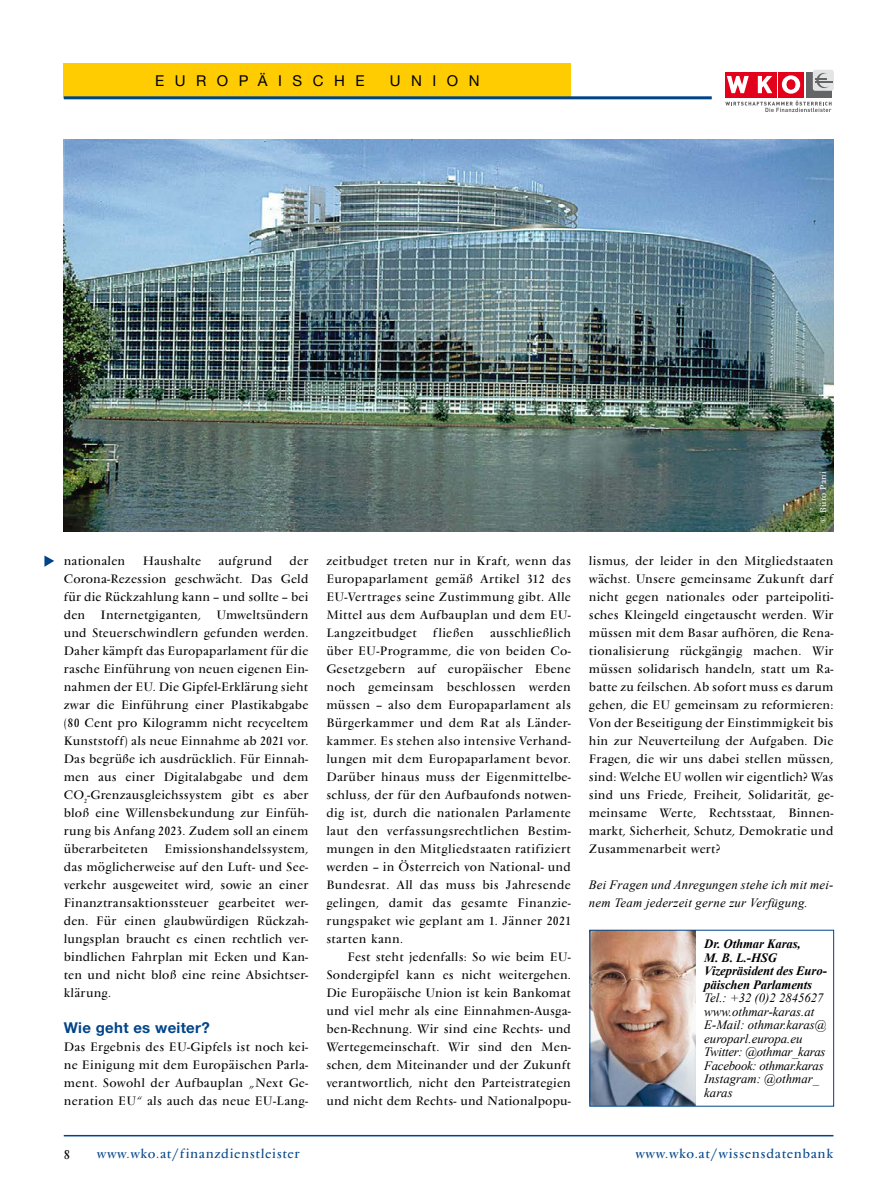
<style>
.page{position:relative;width:893px;height:1191px;background:#fff}
.page>*{position:absolute;margin:0;border:0;box-sizing:border-box;transform-origin:0 0}
.t1{font:15px "Helvetica Neue LT Std";letter-spacing:.7em;color:#000}
.t2{font:700 15px "Helvetica Neue LT Std";letter-spacing:.02em;color:#048}
.t3{font:13.5px "Vendome";letter-spacing:.05em;color:#048}
.t4{font:13.5px "Vendome";color:#000}
.t5{font:12.75px/18px "Vendome";letter-spacing:.02em;color:#000;text-align:justify}
.t6{font:italic 12.75px/13.5px "Times New Roman";color:#000}
.t7{font:italic 12.75px/18px "Times New Roman";letter-spacing:.02em;color:#000}
.t8{font:italic 700 12.75px/13.5px "Times New Roman";letter-spacing:-.01em;color:#000}
.t9{font:9px "Vendome";letter-spacing:.025em;color:#fff}
</style>
<div class="page">
<hr style="left:64px;top:1135px;width:769px;height:1px;background:#048">
<div style="left:64px;top:64px;width:507px;height:34px;background:#fecc00"></div>
<div style="left:778px;top:72px;width:26px;height:25px;background:#e2001a"></div>
<div style="left:752px;top:72px;width:25px;height:25px;background:#e2001a"></div>
<svg style="left:758px;top:76px;width:14px;height:17px"></svg>
<div style="left:725px;top:72px;width:25px;height:25px;background:#e2001a"></div>
<svg style="left:727px;top:76px;width:22px;height:17px"></svg>
<svg style="left:782px;top:75px;width:18px;height:19px"></svg>
<div style="left:787px;top:80px;width:8px;height:9px;background:#e2001a;border-radius:50%"></div>
<div style="left:787px;top:80px;width:8px;height:9px;border:1px solid #e2001a;border-radius:50%"></div>
<div style="left:806px;top:72px;width:25px;height:25px;background:#646567"></div>
<div style="left:813px;top:70px;width:21px;height:21px;background:#e3e4e4;border-radius:2px"></div>
<svg style="left:815px;top:73px;width:17px;height:15px"></svg>
<svg style="left:725px;top:101px;width:107px;height:11px"></svg>
<hr style="left:64px;top:96px;width:648px;height:3px;background:#048">
<img style="left:591px;top:931px;width:105px;height:173px">
<div style="left:589px;top:929px;width:245px;height:177px;border:1px solid #048"></div>
<img style="left:64px;top:140px;width:769px;height:391px">
<svg style="left:44px;top:555px;width:10px;height:12px"></svg>
<p class="t1" style="left:155px;top:72px;width:211px">EUROPÄISCHE</p>
<p class="t1" style="left:390px;top:72px;width:91px">UNION</p>
<p class="t5" style="left:64px;top:551px;width:63px">nationalen</p>
<p class="t5" style="left:143px;top:551px;width:60px">Haushalte</p>
<p class="t5" style="left:218px;top:551px;width:55px">aufgrund</p>
<p class="t5" style="left:64px;top:551px;width:246px;text-indent:226px">der Corona-Rezession geschwächt. Das Geld für die Rückzahlung kann – und sollte – bei den Internetgiganten, Umweltsündern und Steuerschwindlern gefunden werden.<br>Daher kämpft das Europaparlament für die rasche Einführung von neuen eigenen Ein&shy;nahmen der EU. Die Gipfel-Erklärung sieht zwar die Einführung einer Plastikabgabe (80 Cent pro Kilogramm nicht recyceltem Kunststoff) als neue Einnahme ab 2021 vor.<br>Das begrüße ich ausdrücklich. Für Einnah&shy;men aus einer Digitalabgabe und dem CO<sub>2</sub>-Grenzausgleichssystem gibt es aber bloß eine Willensbekundung zur Einfüh&shy;rung bis Anfang 2023. Zudem soll an einem überarbeiteten</p>
<p class="t5" style="left:64px;top:839px;width:246px;text-indent:101px">Emissionshandelssystem, das möglicherweise auf den Luft- und See&shy;verkehr ausgeweitet wird, sowie an einer Finanztransaktionssteuer gearbeitet wer&shy;den. Für einen glaubwürdigen Rückzah&shy;lungsplan braucht es einen rechtlich ver&shy;bindlichen Fahrplan mit Ecken und Kan&shy;ten und nicht bloß eine reine Absichtser&shy;klärung.</p>
<p class="t2" style="left:64px;top:1018px;width:147px">Wie geht es weiter?</p>
<p class="t5" style="left:64px;top:1037px;width:246px">Das Ergebnis des EU-Gipfels ist noch kei&shy;ne Einigung mit dem Europäischen Parla&shy;ment. Sowohl der Aufbauplan „Next Ge&shy;neration EU“ als auch das neue EU-Lang-</p>
<p class="t5" style="left:326px;top:551px;width:246px">zeitbudget treten nur in Kraft, wenn das Europaparlament gemäß Artikel 312 des EU-Vertrages seine Zustimmung gibt. Alle Mittel aus dem Aufbauplan und dem EU-Langzeitbudget</p>
<p class="t5" style="left:433px;top:624px;width:42px">fließen</p>
<p class="t5" style="left:326px;top:624px;width:246px;text-indent:164px">ausschließlich über EU-Programme, die von beiden Co-Gesetzgebern auf europäischer Ebene noch gemeinsam beschlossen werden müssen – also dem Europaparlament als Bürgerkammer und dem Rat als Länder&shy;kammer. Es stehen also intensive Verhand&shy;lungen mit dem Europaparlament bevor.<br>Darüber hinaus muss der Eigenmittelbe&shy;schluss, der für den Aufbaufonds notwen&shy;dig ist, durch die nationalen Parlamente laut den verfassungsrechtlichen Bestim&shy;mungen in den Mitgliedstaaten ratifiziert werden – in Österreich von National- und Bundesrat. All das muss bis Jahresende gelingen, damit das gesamte Finanzie&shy;rungspaket wie geplant am 1. Jänner 2021 starten kann.</p>
<p class="t5" style="left:326px;top:948px;width:246px;text-indent:21px">Fest steht jedenfalls: So wie beim EU-Sondergipfel kann es nicht weitergehen.<br>Die Europäische Union ist kein Bankomat und viel mehr als eine Einnahmen-Ausga&shy;ben-Rechnung. Wir sind eine Rechts- und Wertegemeinschaft. Wir sind den Men&shy;schen, dem Miteinander und der Zukunft verantwortlich, nicht den Parteistrategien und nicht dem Rechts- und Nationalpopu-</p>
<p class="t9" style="left:818px;top:523px;width:53px;rotate:-90deg">© Büro Pani</p>
<p class="t5" style="left:589px;top:552px;width:246px">lismus, der leider in den Mitgliedstaaten wächst. Unsere gemeinsame Zukunft darf nicht gegen nationales oder parteipoliti&shy;sches Kleingeld eingetauscht werden. Wir müssen mit dem Basar aufhören, die Rena&shy;tionalisierung rückgängig machen. Wir müssen solidarisch handeln, statt um Ra&shy;batte zu feilschen. Ab sofort muss es darum gehen, die EU gemeinsam zu reformieren:<br>Von der Beseitigung der Einstimmigkeit bis hin zur Neuverteilung der Aufgaben. Die Fragen, die wir uns dabei stellen müssen, sind: Welche EU wollen wir eigentlich? Was sind uns Friede, Freiheit, Solidarität, ge&shy;meinsame Werte, Rechtsstaat, Binnen&shy;markt, Sicherheit, Schutz, Demokratie und Zusammenarbeit wert?</p>
<p class="t7" style="left:589px;top:875px;width:246px">Bei Fragen und Anregungen stehe ich mit mei&shy;nem Team jederzeit gerne zur Verfügung.</p>
<p class="t8" style="left:704px;top:937px;width:124px">Dr. Othmar Karas,<br>M. B. L.-HSG<br>Vizepräsident des Euro&shy;päischen Parlaments</p>
<p class="t6" style="left:704px;top:991px;width:124px">Tel.: +32 (0)2 2845627 www.othmar-karas.at<br>E-Mail: othmar.karas@ europarl.europa.eu<br>Twitter: @othmar_karas<br>Facebook: othmar.karas<br>Instagram: @othmar_ karas</p>
<p class="t4" style="left:64px;top:1147px;width:8px">8</p>
<p class="t3" style="left:97px;top:1146px;width:204px">www.wko.at/finanzdienstleister</p>
<p class="t3" style="left:635px;top:1146px;width:199px">www.wko.at/wissensdatenbank</p>
</div>
